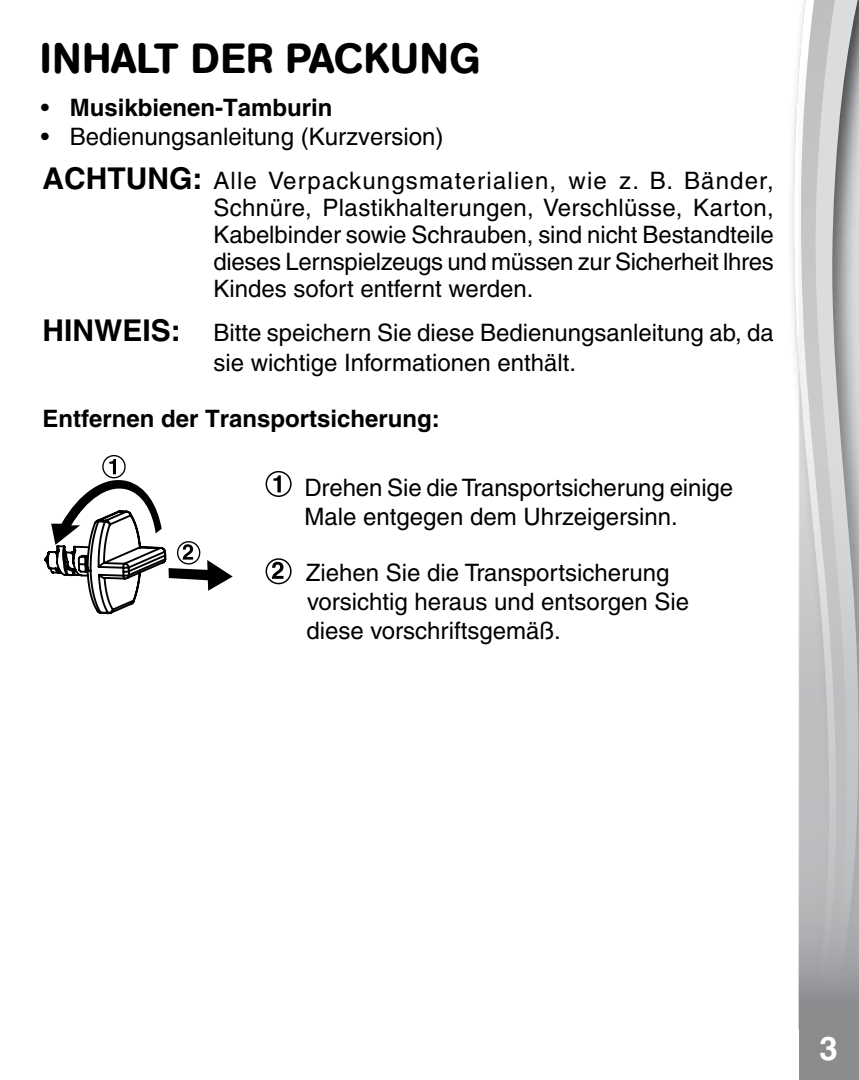
<style>
.page{position:relative;width:859px;height:1080px;background:#fff}
.page>*{position:absolute;margin:0;border:0;box-sizing:border-box;transform-origin:0 0}
.t1{font:500 42px "AG Book Rounded";letter-spacing:.02em;color:#000}
.t2{font:700 33px "Helvetica";color:#fff}
.t3{font:500 24px/27px "Helvetica";color:#000}
.t4{font:500 24px/43.8px "Helvetica";letter-spacing:.05em;color:#000}
.t5{font:700 24px "Helvetica";color:#000}
.s1{font-weight:500}
.s2{font-weight:400}
.s3{font-weight:700;font-size:30px}
</style>
<div class="page">
<svg style="left:793px;top:55px;width:6px;height:974px"></svg>
<svg style="left:799px;top:0;width:60px;height:1080px;background:#bdbec0"></svg>
<div style="left:266px;top:471px;width:26px;height:26px;border:2px solid #000;border-radius:50%"></div>
<svg style="left:273px;top:475px;width:8px;height:17px"></svg>
<svg style="left:272px;top:562px;width:12px;height:17px"></svg>
<div style="left:266px;top:558px;width:26px;height:26px;border:2px solid #000;border-radius:50%"></div>
<div style="left:102px;top:455px;width:24px;height:23px;border:1px solid #000;border-radius:50%"></div>
<svg style="left:44px;top:459px;width:189px;height:156px"></svg>
<h1 class="t1" style="left:40px;top:34px;width:441px">INHALT DER PACKUNG</h1>
<p class="t5" style="left:41px;top:93px;width:293px"><span class="s1">•</span> Musikbienen-Tamburin</p>
<p class="t4" style="left:41px;top:115px;width:735px">• <span class="s2">Bedienungsanleitung (Kurzversion)<br></span><span class="s3">ACHTUNG:</span> Alle Verpackungsmaterialien, wie z. B. Bänder,</p>
<p class="t3" style="left:213px;top:194px;width:562px;text-align:justify">Schnüre, Plastikhalterungen, Verschlüsse, Karton, Kabelbinder sowie Schrauben, sind nicht Bestandteile dieses Lernspielzeugs und müssen zur Sicherheit lhres Kindes sofort entfernt werden.</p>
<p class="t3" style="left:213px;top:318px;width:562px;line-height:30px;text-indent:-171px"><span class="s3">HINWEIS:</span> Bitte speichern Sie diese Bedienungsanleitung ab, da sie wichtige Informationen enthält.</p>
<p class="t5" style="left:42px;top:403px;width:399px">Entfernen der Transportsicherung:</p>
<p class="t3" style="left:304px;top:473px;width:430px;line-height:28.8px">Drehen Sie die Transportsicherung einige<br>Male entgegen dem Uhrzeigersinn.</p>
<p class="t3" style="left:306px;top:558px;width:385px;line-height:28.8px">Ziehen Sie die Transportsicherung vorsichtig heraus und entsorgen Sie diese vorschriftsgemäß.</p>
<h2 class="t2" style="left:820px;top:1025px;width:25px">3 <sup>3</sup>3</h2>
</div>
